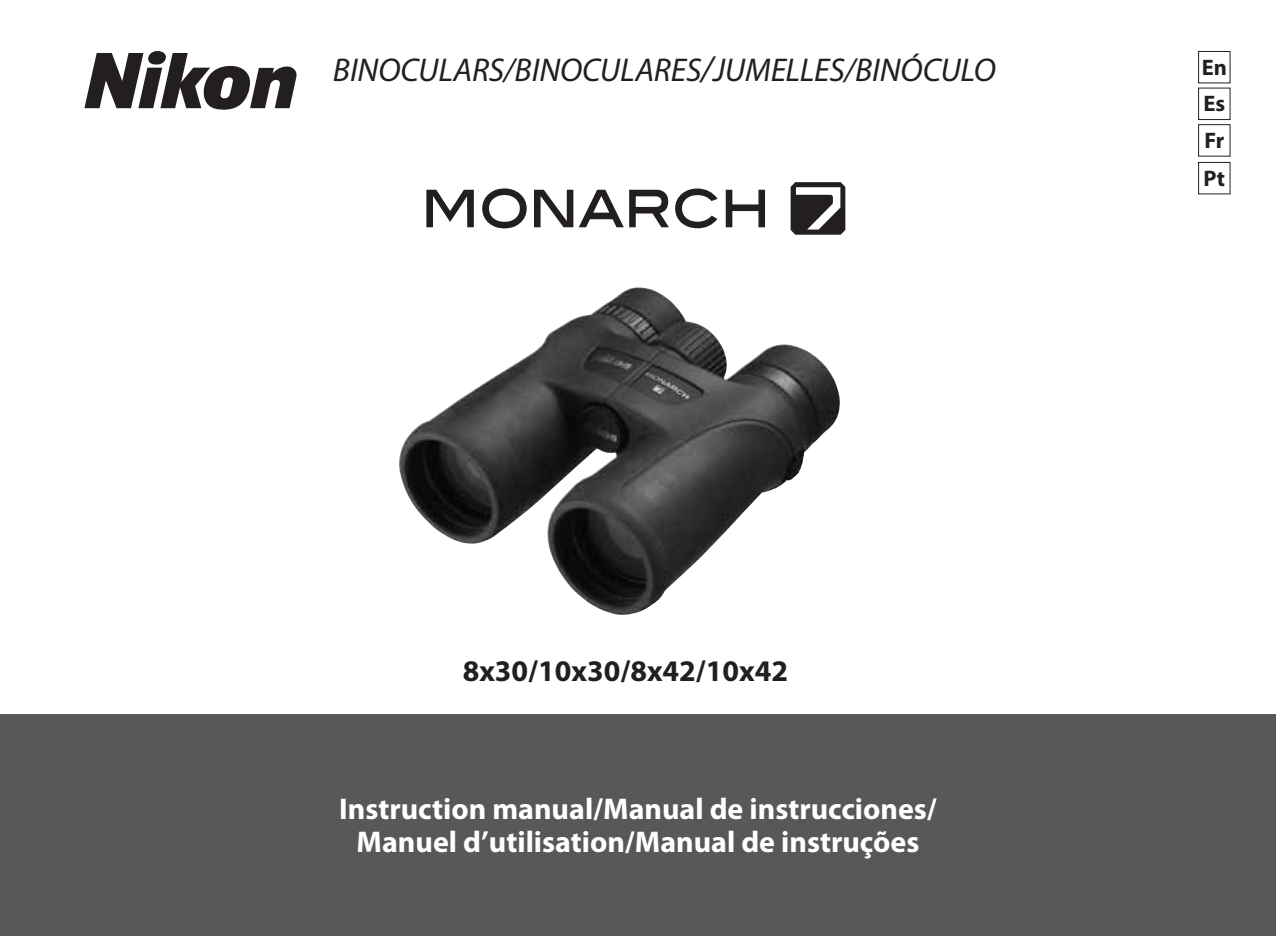
<style>
.page{position:relative;width:1276px;height:936px;background:#fff}
.page>*{position:absolute;margin:0;border:0;box-sizing:border-box;transform-origin:0 0}
.t1{font:italic 33px "Myriad Pro";letter-spacing:-.005em;color:#231f20}
.t2{font:700 30px/33px "Myriad Pro";color:#fff;text-align:center}
.t3{font:700 30px "Myriad Pro";color:#231f20}
.t4{font:700 22.5px "Myriad Pro";color:#231f20}
.s1{font-size:36px}
</style>
<div class="page">
<div style="left:0;top:714px;width:1276px;height:221px;background:#57585a"></div>
<div style="left:1198px;top:162px;width:32px;height:32px;border:1px solid #231f20"></div>
<div style="left:1198px;top:51px;width:32px;height:32px;border:1px solid #231f20"></div>
<div style="left:1198px;top:124px;width:32px;height:32px;border:1px solid #231f20"></div>
<div style="left:1198px;top:88px;width:32px;height:32px;border:1px solid #231f20"></div>
<img style="left:399px;top:288px;width:387px;height:327px">
<svg style="left:790px;top:182px;width:55px;height:53px"></svg>
<svg style="left:426px;top:190px;width:48px;height:37px"></svg>
<svg style="left:482px;top:188px;width:45px;height:40px"></svg>
<svg style="left:534px;top:190px;width:39px;height:37px"></svg>
<svg style="left:579px;top:190px;width:90px;height:37px"></svg>
<svg style="left:675px;top:188px;width:42px;height:40px"></svg>
<svg style="left:726px;top:190px;width:39px;height:37px"></svg>
<svg style="left:148px;top:51px;width:18px;height:13px"></svg>
<svg style="left:84px;top:53px;width:213px;height:57px"></svg>
<p class="t1" style="left:333px;top:50px;width:664px">BINOCULARS/BINOCULARES<span class="s1">/</span>JUMELLES/BINÓCULO</p>
<p class="t3" style="left:463px;top:651px;width:327px">8x30/10x30/8x42/10x42</p>
<p class="t2" style="left:339px;top:791px;width:599px">Instruction manual/Manual de instrucciones/<br>Manuel d’utilisation/Manual de instruções</p>
<p class="t4" style="left:1201px;top:53px;width:27px">En</p>
<p class="t4" style="left:1203px;top:89px;width:23px">Es</p>
<p class="t4" style="left:1204px;top:126px;width:21px">Fr</p>
<p class="t4" style="left:1203px;top:163px;width:23px">Pt</p>
</div>
